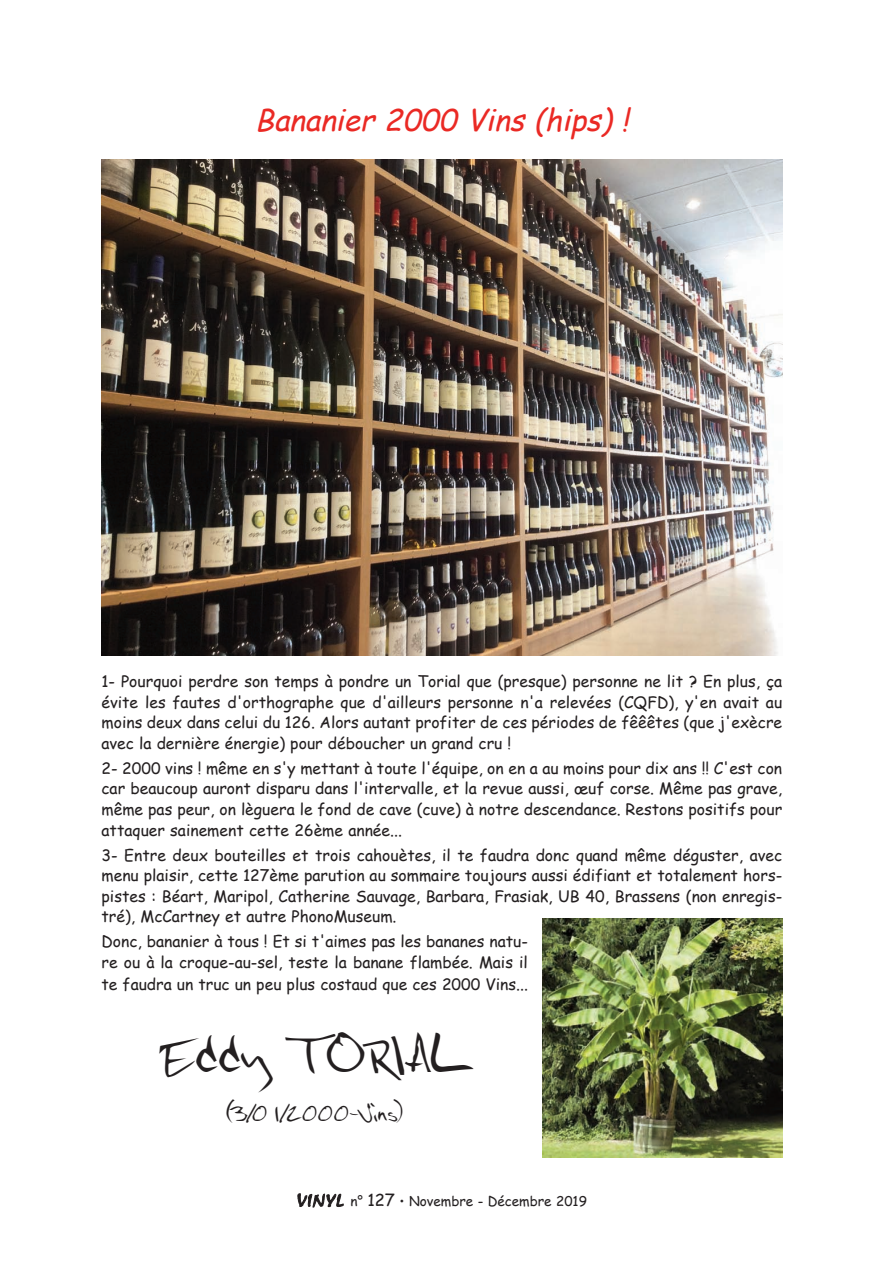
<style>
.page{position:relative;width:890px;height:1269px;background:#fff}
.page>*{position:absolute;margin:0;border:0;box-sizing:border-box;transform-origin:0 0}
.t1{font:37.5px "Note Scrawl";color:#231f20}
.t2{font:italic 30px "Comic Sans MS";color:#ea2924}
.t3{font:18px "Note Scrawl";letter-spacing:.04em;color:#231f20}
.t4{font:15.75px/20.7px "Comic Sans MS";color:#231f20;text-align:justify}
.t5{font:13.5px "Comic Sans MS";color:#231f20}
.s1{font-family:"Mistral";font-size:16.5px}
.s2{font-size:16.5px}
</style>
<div class="page">
<img style="left:101px;top:160px;width:681px;height:495px">
<img style="left:543px;top:918px;width:239px;height:239px">
<h2 class="t2" style="left:255px;top:98px;width:381px">Bananier 2000 Vins (hips) !</h2>
<p class="t4" style="left:101px;top:670px;width:682px">1- Pourquoi perdre son temps à pondre un Torial que (presque) personne ne lit ? En plus, ça évite les fautes d'orthographe que d'ailleurs personne n'a relevées (CQFD), y'en avait au moins deux dans celui du 126. Alors autant profiter de ces périodes de fêêêtes (que j'exècre avec la dernière énergie) pour déboucher un grand cru !</p>
<p class="t4" style="left:101px;top:757px;width:682px">2- 2000 vins ! même en s'y mettant à toute l'équipe, on en a au moins pour dix ans !! C'est con car beaucoup auront disparu dans l'intervalle, et la revue aussi, œuf corse. Même pas grave, même pas peur, on lèguera le fond de cave (cuve) à notre descendance. Restons positifs pour attaquer sainement cette 26ème année...</p>
<p class="t4" style="left:101px;top:843px;width:682px">3- Entre deux bouteilles et trois cahouètes, il te faudra donc quand même déguster, avec menu plaisir, cette 127ème parution au sommaire toujours aussi édifiant et totalement hors&shy;pistes : Béart, Maripol, Catherine Sauvage, Barbara, Frasiak, UB 40, Brassens (non enregis&shy;tré), McCartney et autre PhonoMuseum.</p>
<p class="t4" style="left:101px;top:930px;width:428px;line-height:21.1px">Donc, bananier à tous ! Et si t'aimes pas les bananes natu&shy;re ou à la croque-au-sel, teste la banane flambée. Mais il te faudra un truc un peu plus costaud que ces 2000 Vins...</p>
<h1 class="t1" style="left:159px;top:1037px;width:314px">Eddy TORIAL</h1>
<p class="t3" style="left:226px;top:1104px;width:178px">(3/01/2000-Vins)</p>
<p class="t5" style="left:297px;top:1191px;width:291px"><span class="s1">VINYL</span> n° <span class="s2">127</span> • Novembre - Décembre 2019</p>
</div>
